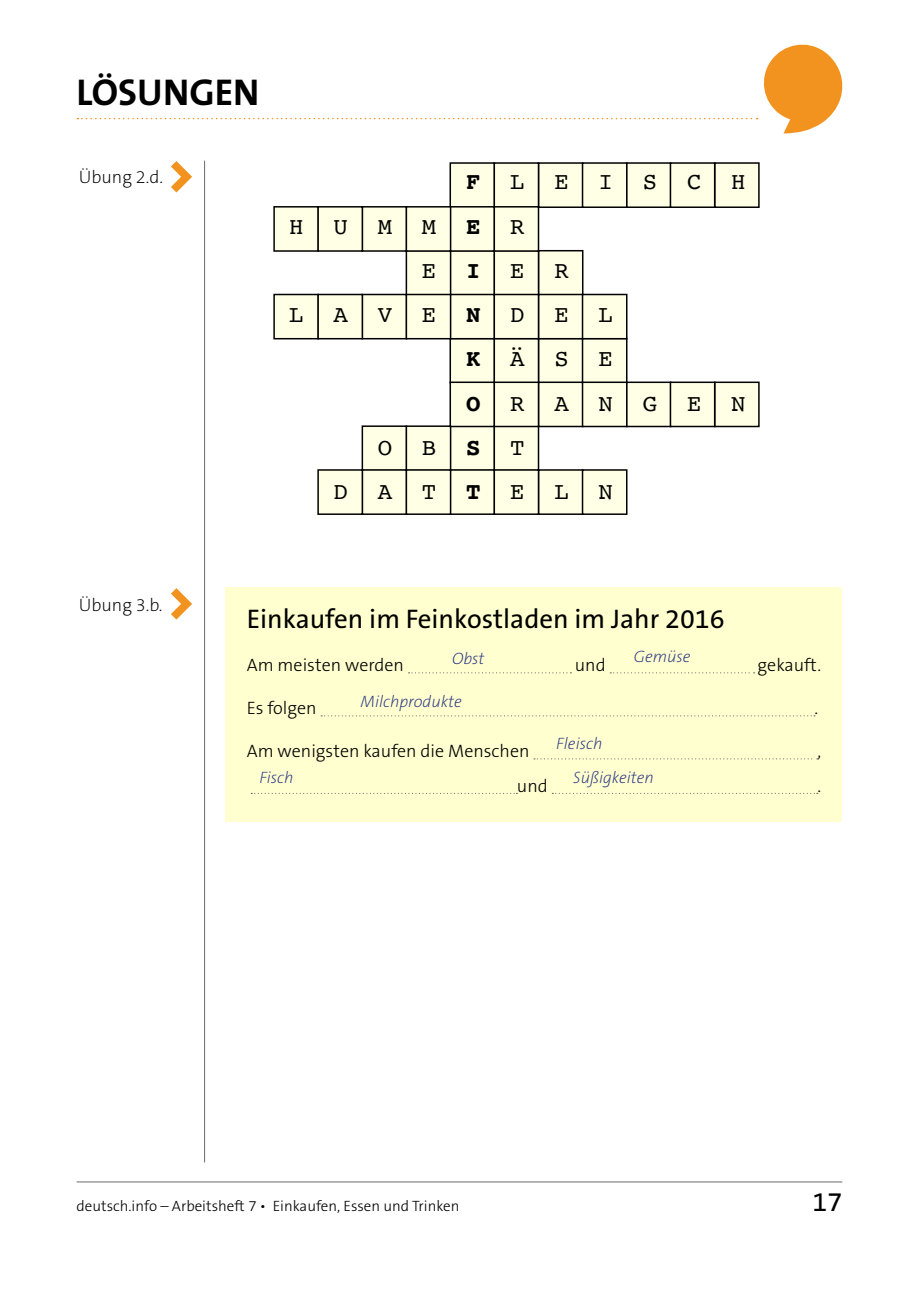
<style>
.page{position:relative;width:919px;height:1289px;background:#fff}
.page>*{position:absolute;margin:0;border:0;box-sizing:border-box;transform-origin:0 0}
.PageTitle{font:700 37.5px "The Sans B7";color:#000}
.ExerciseTitle{font:27px "The Sans B5 Plain";color:#000}
.NormalText{font:24px "Courier";letter-spacing:1.24em;color:#000}
.NormalInputText{font:300 18px "The Sans B3";color:#000}
.t1{font:200 18px "The Sans B2";color:#000}
.Handwritting{font:italic 200 16.5px "The Sans B2";color:#283583}
.t2{font:300 15px "The Sans B3";color:#000}
.s1{font-weight:700}
</style>
<div class="page">
<svg style="left:77px;top:44px;width:766px;height:89px"></svg>
<hr style="left:77px;top:1181px;width:765px;height:1px;background:#6c6c6c">
<hr style="left:204px;top:161px;width:1px;height:1001px;background:#6c6c6c">
<svg style="left:171px;top:588px;width:21px;height:31px"></svg>
<svg style="left:171px;top:161px;width:21px;height:31px"></svg>
<div style="left:449px;top:162px;width:46px;height:46px;background:#ffffe5;border:2px solid #000"></div>
<div style="left:449px;top:338px;width:46px;height:45px;background:#ffffe5"></div>
<div style="left:449px;top:250px;width:46px;height:46px;background:#ffffe5"></div>
<div style="left:449px;top:425px;width:46px;height:46px;background:#ffffe5"></div>
<div style="left:449px;top:206px;width:46px;height:46px;background:#ffffe5;border:2px solid #000"></div>
<div style="left:449px;top:381px;width:46px;height:46px;background:#ffffe5;border:2px solid #000"></div>
<div style="left:449px;top:294px;width:46px;height:45px;background:#ffffe5;border:2px solid #000"></div>
<div style="left:449px;top:469px;width:46px;height:46px;background:#ffffe5;border:2px solid #000"></div>
<div style="left:273px;top:206px;width:46px;height:46px;background:#ffffe5;border:2px solid #000"></div>
<div style="left:273px;top:294px;width:46px;height:45px;background:#ffffe5;border:2px solid #000"></div>
<div style="left:625px;top:162px;width:46px;height:46px;background:#ffffe5;border:2px solid #000"></div>
<div style="left:625px;top:381px;width:46px;height:46px;background:#ffffe5;border:2px solid #000"></div>
<div style="left:537px;top:162px;width:46px;height:46px;background:#ffffe5;border:2px solid #000"></div>
<div style="left:537px;top:338px;width:46px;height:45px;background:#ffffe5"></div>
<div style="left:537px;top:250px;width:46px;height:46px;background:#ffffe5;border:2px solid #000"></div>
<div style="left:537px;top:381px;width:46px;height:46px;background:#ffffe5;border:2px solid #000"></div>
<div style="left:537px;top:294px;width:46px;height:45px;background:#ffffe5;border:2px solid #000"></div>
<div style="left:537px;top:469px;width:46px;height:46px;background:#ffffe5;border:2px solid #000"></div>
<div style="left:361px;top:425px;width:46px;height:46px;background:#ffffe5;border:2px solid #000"></div>
<div style="left:361px;top:206px;width:46px;height:46px;background:#ffffe5;border:2px solid #000"></div>
<div style="left:361px;top:294px;width:46px;height:45px;background:#ffffe5;border:2px solid #000"></div>
<div style="left:361px;top:469px;width:46px;height:46px;background:#ffffe5;border:2px solid #000"></div>
<div style="left:714px;top:162px;width:45px;height:46px;background:#ffffe5;border:2px solid #000"></div>
<div style="left:714px;top:381px;width:45px;height:46px;background:#ffffe5;border:2px solid #000"></div>
<div style="left:493px;top:162px;width:46px;height:46px;background:#ffffe5;border:2px solid #000"></div>
<div style="left:493px;top:338px;width:46px;height:45px;background:#ffffe5;border:2px solid #000"></div>
<div style="left:493px;top:250px;width:46px;height:46px;background:#ffffe5;border:2px solid #000"></div>
<div style="left:493px;top:425px;width:46px;height:46px;background:#ffffe5;border:2px solid #000"></div>
<div style="left:493px;top:206px;width:46px;height:46px;background:#ffffe5;border:2px solid #000"></div>
<div style="left:493px;top:381px;width:46px;height:46px;background:#ffffe5;border:2px solid #000"></div>
<div style="left:493px;top:294px;width:46px;height:45px;background:#ffffe5;border:2px solid #000"></div>
<div style="left:493px;top:469px;width:46px;height:46px;background:#ffffe5;border:2px solid #000"></div>
<div style="left:317px;top:206px;width:46px;height:46px;background:#ffffe5;border:2px solid #000"></div>
<div style="left:317px;top:294px;width:46px;height:45px;background:#ffffe5;border:2px solid #000"></div>
<div style="left:317px;top:469px;width:46px;height:46px;background:#ffffe5;border:2px solid #000"></div>
<div style="left:669px;top:162px;width:46px;height:46px;background:#ffffe5;border:2px solid #000"></div>
<div style="left:669px;top:381px;width:46px;height:46px;background:#ffffe5;border:2px solid #000"></div>
<div style="left:581px;top:162px;width:46px;height:46px;background:#ffffe5;border:2px solid #000"></div>
<div style="left:581px;top:338px;width:46px;height:45px;background:#ffffe5;border:2px solid #000"></div>
<div style="left:581px;top:381px;width:46px;height:46px;background:#ffffe5;border:2px solid #000"></div>
<div style="left:581px;top:294px;width:46px;height:45px;background:#ffffe5;border:2px solid #000"></div>
<div style="left:581px;top:469px;width:46px;height:46px;background:#ffffe5;border:2px solid #000"></div>
<div style="left:405px;top:250px;width:46px;height:46px;background:#ffffe5;border:2px solid #000"></div>
<div style="left:405px;top:425px;width:46px;height:46px;background:#ffffe5;border:2px solid #000"></div>
<div style="left:405px;top:206px;width:46px;height:46px;background:#ffffe5;border:2px solid #000"></div>
<div style="left:405px;top:294px;width:46px;height:45px;background:#ffffe5;border:2px solid #000"></div>
<div style="left:405px;top:469px;width:46px;height:46px;background:#ffffe5;border:2px solid #000"></div>
<div style="left:225px;top:587px;width:617px;height:234px;background:#ffffcf"></div>
<svg style="left:408px;top:672px;width:163px;height:1px"></svg>
<svg style="left:610px;top:672px;width:144px;height:1px"></svg>
<svg style="left:321px;top:715px;width:494px;height:1px"></svg>
<svg style="left:534px;top:758px;width:283px;height:1px"></svg>
<svg style="left:251px;top:792px;width:266px;height:2px"></svg>
<svg style="left:552px;top:792px;width:265px;height:2px"></svg>
<p class="PageTitle" style="left:77px;top:72px;width:184px">LÖSUNGEN</p>
<p class="t1" style="left:79px;top:168px;width:86px">Übung 2.d.</p>
<p class="NormalText" style="left:466px;top:163px;width:281px"><span class="s1">F</span>LEISCH</p>
<p class="NormalText" style="left:289px;top:207px;width:237px">HUMM<span class="s1">E</span>R</p>
<p class="NormalText" style="left:422px;top:252px;width:148px">E<span class="s1">I</span>ER</p>
<p class="NormalText" style="left:289px;top:296px;width:325px">LAVE<span class="s1">N</span>DEL</p>
<p class="NormalText" style="left:466px;top:340px;width:148px"><span class="s1">K</span>ÄSE</p>
<p class="NormalText" style="left:466px;top:384px;width:281px"><span class="s1">O</span>RANGEN</p>
<p class="NormalText" style="left:377px;top:429px;width:148px">OB<span class="s1">S</span>T</p>
<p class="NormalText" style="left:333px;top:473px;width:281px">DAT<span class="s1">T</span>ELN</p>
<p class="t1" style="left:79px;top:594px;width:85px">Übung 3.b.</p>
<p class="ExerciseTitle" style="left:247px;top:604px;width:479px">Einkaufen im Feinkostladen im Jahr 2016</p>
<p class="NormalInputText" style="left:247px;top:655px;width:159px">Am meisten werden</p>
<p class="NormalInputText" style="left:575px;top:655px;width:32px">und</p>
<p class="NormalInputText" style="left:757px;top:655px;width:65px">gekauft.</p>
<p class="NormalInputText" style="left:247px;top:698px;width:71px">Es folgen</p>
<p class="NormalInputText" style="left:814px;top:698px;width:5px">.</p>
<p class="NormalInputText" style="left:247px;top:741px;width:284px">Am wenigsten kaufen die Menschen</p>
<p class="NormalInputText" style="left:817px;top:741px;width:5px">,</p>
<p class="NormalInputText" style="left:517px;top:776px;width:32px">und</p>
<p class="NormalInputText" style="left:817px;top:776px;width:5px">.</p>
<p class="Handwritting" style="left:452px;top:649px;width:34px">Obst</p>
<p class="Handwritting" style="left:634px;top:647px;width:58px">Gemüse</p>
<p class="Handwritting" style="left:360px;top:692px;width:103px">Milchprodukte</p>
<p class="Handwritting" style="left:556px;top:734px;width:48px">Fleisch</p>
<p class="Handwritting" style="left:259px;top:768px;width:35px">Fisch</p>
<p class="Handwritting" style="left:573px;top:768px;width:82px">Süßigkeiten</p>
<p class="t2" style="left:77px;top:1197px;width:384px">deutsch.info – Arbeitsheft 7 • Einkaufen, Essen und Trinken</p>
<h2 class="ExerciseTitle" style="left:812px;top:1187px;width:31px">17</h2>
</div>
